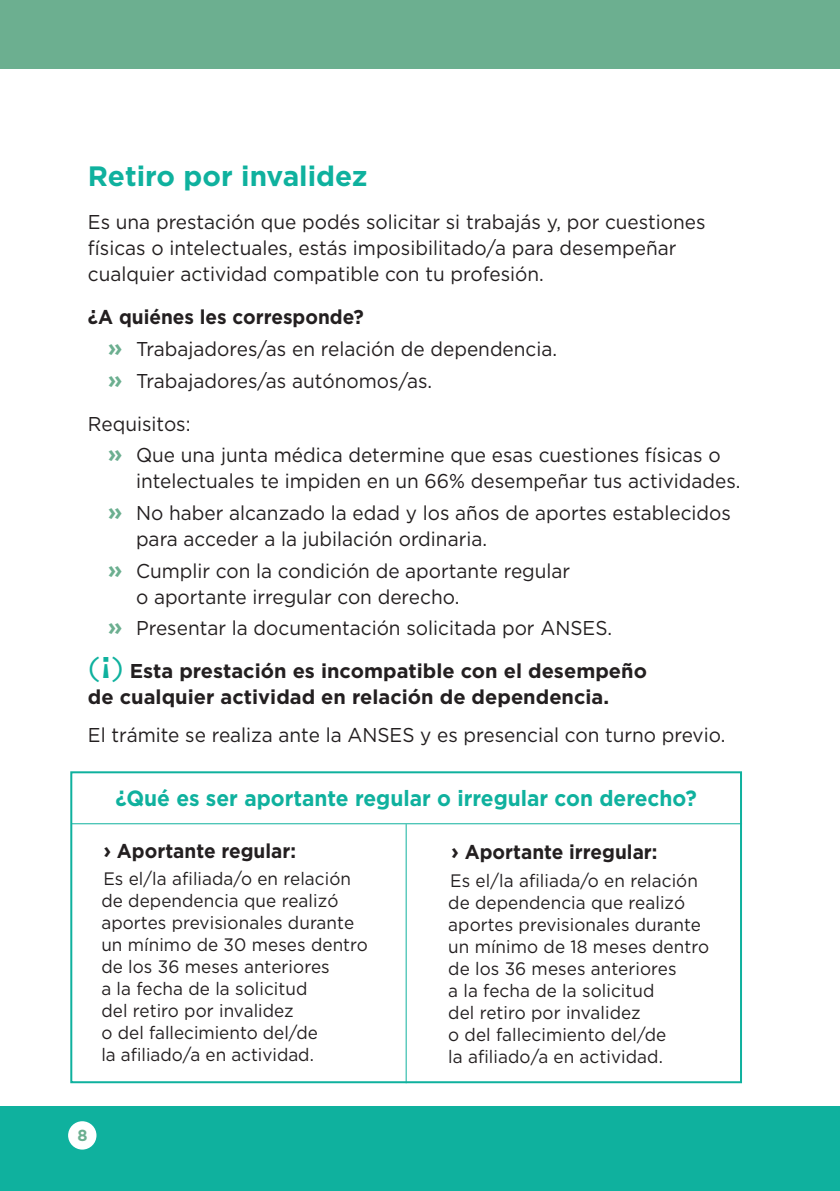
<style>
.page{position:relative;width:840px;height:1191px;background:#fff}
.page>*{position:absolute;margin:0;border:0;box-sizing:border-box;transform-origin:0 0}
.t1{font:700 28px "Gotham";letter-spacing:-.005em;color:#0fb19e}
.t2{font:700 22px "Gotham";color:#0fb19e;scale:.95 1}
.t3{font:20px/31.6px "Gotham";color:#231f20;scale:.95 1}
.t4{font:700 20px/26px "Gotham";color:#231f20}
.t5{font:700 20px "Gotham";color:#231f20;scale:.95 1}
.t6{font:18px/22px "Gotham";letter-spacing:.005em;color:#231f20;scale:.95 1}
.t7{font:700 16px "Gotham";color:#6caf90}
.s1{font-weight:700}
.s2{font-weight:700;font-size:24px;color:#6caf90}
.s3{font-weight:400;font-size:30px;color:#0fb19e}
.s4{font-size:30px;color:#0fb19e}
.s5{font-size:22px}
</style>
<div class="page">
<div style="left:0;top:1106px;width:839px;height:85px;background:#0fb19e"></div>
<hr style="left:839px;top:1106px;width:1px;height:85px;background:#0fb19e">
<div style="left:0;top:0;width:839px;height:68px;background:#6caf90"></div>
<hr style="left:839px;top:0;width:1px;height:68px;background:#6caf90">
<div style="left:68px;top:1121px;width:28px;height:28px;background:#fff;border-radius:50%"></div>
<div style="left:70px;top:771px;width:671px;height:312px;border:2px solid #0fb19e"></div>
<hr style="left:71px;top:823px;width:670px;height:1px;background:#0fb19e">
<hr style="left:405px;top:824px;width:1px;height:259px;background:#0fb19e">
<h1 class="t1" style="left:88px;top:160px;width:281px">Retiro por invalidez</h1>
<p class="t3" style="left:88px;top:209px;width:651px;line-height:26px">Es una prestación que podés solicitar si trabajás y, por cuestiones físicas o intelectuales, estás imposibilitado/a para desempeñar cualquier actividad compatible con tu profesión.</p>
<p class="t3" style="left:108px;top:301px;width:474px;text-indent:-20px"><span class="s1">¿A quiénes les corresponde?<br></span><span class="s2">»</span> Trabajadores/as en relación de dependencia. <span class="s2">»</span> Trabajadores/as autónomos/as.</p>
<p class="t3" style="left:108px;top:407px;width:646px;text-indent:-20px">Requisitos:<br><span class="s2">»</span> Que una junta médica determine que esas cuestiones físicas o</p>
<p class="t3" style="left:108px;top:465px;width:667px;text-indent:28px">intelectuales te impiden en un 66% desempeñar tus actividades. <span class="s2">»</span> No haber alcanzado la edad y los años de aportes establecidos</p>
<p class="t3" style="left:108px;top:523px;width:488px;text-indent:28px">para acceder a la jubilación ordinaria.<br><span class="s2">»</span> Cumplir con la condición de aportante regular</p>
<p class="t3" style="left:108px;top:580px;width:532px;text-indent:28px">o aportante irregular con derecho.<br><span class="s2">»</span> Presentar la documentación solicitada por ANSES.</p>
<p class="t4" style="left:88px;top:658px;width:560px"><span class="s3">(</span><span class="s4">¡</span><span class="s3">)</span> Esta prestación es incompatible con el desempeño de cualquier actividad en relación de dependencia.</p>
<p class="t3" style="left:88px;top:718px;width:672px">El trámite se realiza ante la ANSES y es presencial con turno previo.</p>
<p class="t2" style="left:115px;top:785px;width:613px">¿Qué es ser aportante regular o irregular con derecho?</p>
<p class="t5" style="left:103px;top:839px;width:204px"><span class="s5">›</span> Aportante regular:</p>
<p class="t6" style="left:101px;top:867px;width:282px">Es el/la afiliada/o en relación de dependencia que realizó aportes previsionales durante un mínimo de 30 meses dentro de los 36 meses anteriores<br>a la fecha de la solicitud<br>del retiro por invalidez<br>o del fallecimiento del/de<br>la afiliado/a en actividad.</p>
<p class="t7" style="left:77px;top:1126px;width:12px">8</p>
<p class="t5" style="left:451px;top:840px;width:218px"><span class="s5">›</span> Aportante irregular:</p>
<p class="t6" style="left:448px;top:869px;width:276px">Es el/la afiliada/o en relación de dependencia que realizó aportes previsionales durante un mínimo de 18 meses dentro de los 36 meses anteriores<br>a la fecha de la solicitud<br>del retiro por invalidez<br>o del fallecimiento del/de<br>la afiliado/a en actividad.</p>
</div>
